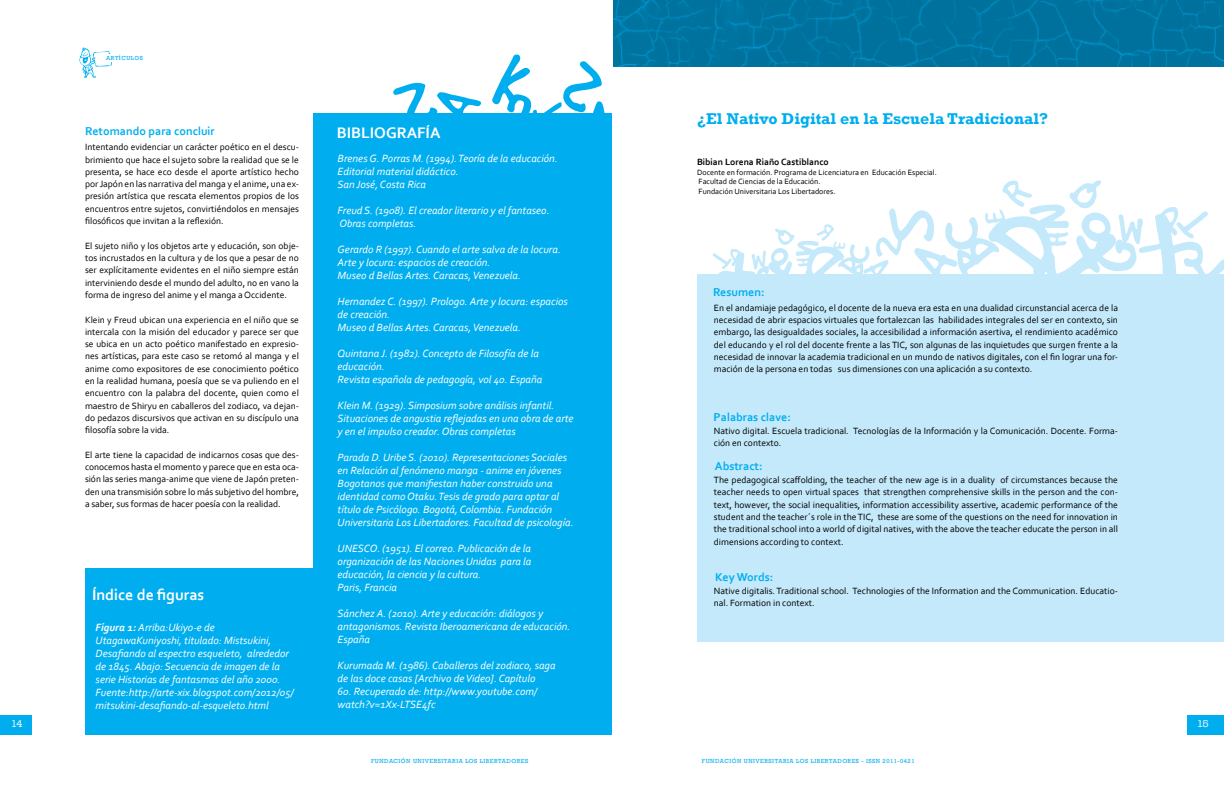
<style>
.page{position:relative;width:1224px;height:792px;background:#fff}
.page>*{position:absolute;margin:0;border:0;box-sizing:border-box;transform-origin:0 0}
.t1{font:700 16px "Rockwell";color:#00aeef}
.t2{font:700 16px "Corbel";color:#fff}
.t3{font:700 12px "Corbel";color:#00aeef}
.t4{font:italic 11px/13px "Corbel";color:#fff}
.t5{font:500 10px "American Typ Itc DEE";color:#fff}
.t6{font:9.5px/12.3px "Corbel";color:#000;text-align:justify}
.t7{font:700 9.5px "Corbel";color:#000}
.t8{font:8px/9.5px "Corbel";color:#000}
.t9{font:6px "Rockwell";letter-spacing:.08em;color:#00aeef}
.s1{font-weight:700}
</style>
<div class="page">
<svg style="left:712px;top:180px;width:512px;height:94px"></svg>
<div style="left:1187px;top:716px;width:37px;height:19px;background:#00aeef"></div>
<div style="left:697px;top:274px;width:527px;height:368px;background:#c4e9fb"></div>
<svg style="left:80px;top:48px;width:32px;height:30px"></svg>
<div style="left:102px;top:54px;width:13px;height:8px;background:#fff"></div>
<div style="left:0;top:716px;width:32px;height:19px;background:#00aeef"></div>
<svg style="left:329px;top:54px;width:282px;height:60px"></svg>
<div style="left:313px;top:114px;width:299px;height:621px;background:#00aeef"></div>
<div style="left:86px;top:568px;width:243px;height:167px;background:#00aeef"></div>
<img style="left:614px;top:0;width:610px;height:66px">
<p class="t5" style="left:11px;top:718px;width:13px">14</p>
<p class="t9" style="left:106px;top:54px;width:38px">ARTÍCULOS</p>
<p class="t3" style="left:85px;top:123px;width:131px">Retomando para concluir</p>
<p class="t6" style="left:85px;top:141px;width:215px">Intentando evidenciar un carácter poético en el descu&shy;brimiento que hace el sujeto sobre la realidad que se le presenta, se hace eco desde el aporte artístico hecho por Japón en las narrativa del manga y el anime, una ex&shy;presión artística que rescata elementos propios de los encuentros entre sujetos, convirtiéndolos en mensajes filosóficos que invitan a la reflexión.</p>
<p class="t6" style="left:85px;top:239px;width:215px">El sujeto niño y los objetos arte y educación, son obje&shy;tos incrustados en la cultura y de los que a pesar de no ser explícitamente evidentes en el niño siempre están interviniendo desde el mundo del adulto, no en vano la forma de ingreso del anime y el manga a Occidente.</p>
<p class="t6" style="left:85px;top:313px;width:215px">Klein y Freud ubican una experiencia en el niño que se intercala con la misión del educador y parece ser que se ubica en un acto poético manifestado en expresio&shy;nes artísticas, para este caso se retomó al manga y el anime como expositores de ese conocimiento poético en la realidad humana, poesía que se va puliendo en el encuentro con la palabra del docente, quien como el maestro de Shiryu en caballeros del zodiaco, va dejan&shy;do pedazos discursivos que activan en su discípulo una filosofía sobre la vida.</p>
<p class="t6" style="left:85px;top:448px;width:215px">El arte tiene la capacidad de indicarnos cosas que des&shy;conocemos hasta el momento y parece que en esta oca&shy;sión las series manga-anime que viene de Japón preten&shy;den una transmisión sobre lo más subjetivo del hombre, a saber, sus formas de hacer poesía con la realidad.</p>
<h1 class="t2" style="left:92px;top:585px;width:114px">Índice de figuras</h1>
<p class="t4" style="left:96px;top:620px;width:200px"><span class="s1">Figura 1:</span> Arriba:Ukiyo-e de UtagawaKuniyoshi, titulado: Mistsukini, Desafiando al espectro esqueleto, alrededor de 1845. Abajo: Secuencia de imagen de la serie Historias de fantasmas del año 2000.<br>Fuente:http://arte-xix.blogspot.com/2012/05/ mitsukini-desafiando-al-esqueleto.html</p>
<h1 class="t2" style="left:337px;top:123px;width:105px">BIBLIOGRAFÍA</h1>
<p class="t4" style="left:338px;top:152px;width:222px">Brenes G. Porras M. (1994). Teoría de la educación.<br>Editorial material didáctico.<br>San José, Costa Rica</p>
<p class="t4" style="left:338px;top:204px;width:214px">Freud S. (1908). El creador literario y el fantaseo.<br>Obras completas.</p>
<p class="t4" style="left:338px;top:243px;width:225px">Gerardo R (1997). Cuando el arte salva de la locura.<br>Arte y locura: espacios de creación.<br>Museo d Bellas Artes. Caracas, Venezuela.</p>
<p class="t4" style="left:338px;top:295px;width:232px">Hernandez C. (1997). Prologo. Arte y locura: espacios de creación.<br>Museo d Bellas Artes. Caracas, Venezuela.</p>
<p class="t4" style="left:338px;top:347px;width:206px">Quintana J. (1982). Concepto de Filosofía de la educación.<br>Revista española de pedagogía, vol 40. España</p>
<p class="t4" style="left:338px;top:399px;width:238px">Klein M. (1929). Simposium sobre análisis infantil.<br>Situaciones de angustia reflejadas en una obra de arte y en el impulso creador. Obras completas</p>
<p class="t4" style="left:338px;top:451px;width:238px">Parada D. Uribe S. (2010). Representaciones Sociales en Relación al fenómeno manga - anime en jóvenes Bogotanos que manifiestan haber construido una identidad como Otaku. Tesis de grado para optar al título de Psicólogo. Bogotá, Colombia. Fundación Universitaria Los Libertadores. Facultad de psicología.</p>
<p class="t4" style="left:338px;top:542px;width:195px">UNESCO. (1951). El correo. Publicación de la organización de las Naciones Unidas para la educación, la ciencia y la cultura.<br>Paris, Francia</p>
<p class="t4" style="left:338px;top:607px;width:234px">Sánchez A. (2010). Arte y educación: diálogos y antagonismos. Revista Iberoamericana de educación.<br>España</p>
<p class="t4" style="left:338px;top:659px;width:220px">Kurumada M. (1986). Caballeros del zodiaco, saga de las doce casas [Archivo de Video]. Capítulo</p>
<p class="t4" style="left:338px;top:685px;width:201px">60. Recuperado de: http://www.youtube.com/ watch?v=1Xx-LTSE4fc</p>
<p class="t9" style="left:371px;top:757px;width:159px">FUNDACIÓN UNIVERSITARIA LOS LIBERTADORES</p>
<h1 class="t1" style="left:697px;top:109px;width:352px">¿El Nativo Digital en la Escuela Tradicional?</h1>
<p class="t7" style="left:697px;top:156px;width:133px">Bibian Lorena Riaño Castiblanco</p>
<p class="t8" style="left:697px;top:167px;width:241px">Docente en formación. Programa de Licenciatura en Educación Especial.<br>Facultad de Ciencias de la Educación.<br>Fundación Universitaria Los Libertadores.</p>
<p class="t3" style="left:713px;top:285px;width:53px">Resumen:</p>
<p class="t6" style="left:714px;top:301px;width:406px">En el andamiaje pedagógico, el docente de la nueva era esta en una dualidad circunstancial acerca de la necesidad de abrir espacios virtuales que fortalezcan las habilidades integrales del ser en contexto, sin embargo, las desigualdades sociales, la accesibilidad a información asertiva, el rendimiento académico del educando y el rol del docente frente a las TIC, son algunas de las inquietudes que surgen frente a la necesidad de innovar la academia tradicional en un mundo de nativos digitales, con el fin lograr una for&shy;mación de la persona en todas sus dimensiones con una aplicación a su contexto.</p>
<p class="t3" style="left:714px;top:409px;width:79px">Palabras clave:</p>
<p class="t6" style="left:714px;top:424px;width:406px">Nativo digital. Escuela tradicional. Tecnologías de la Información y la Comunicación. Docente. Forma&shy;ción en contexto.</p>
<p class="t6" style="left:714px;top:474px;width:406px">The pedagogical scaffolding, the teacher of the new age is in a duality of circumstances because the teacher needs to open virtual spaces that strengthen comprehensive skills in the person and the con&shy;text, however, the social inequalities, information accessibility assertive, academic performance of the student and the teacher´s role in the TIC, these are some of the questions on the need for innovation in the traditional school into a world of digital natives, with the above the teacher educate the person in all dimensions according to context.</p>
<p class="t3" style="left:715px;top:459px;width:49px">Abstract:</p>
<p class="t3" style="left:715px;top:569px;width:60px">Key Words:</p>
<p class="t6" style="left:714px;top:584px;width:406px">Native digitalis. Traditional school. Technologies of the Information and the Communication. Educatio&shy;nal. Formation in context.</p>
<p class="t9" style="left:702px;top:757px;width:214px">FUNDACIÓN UNIVERSITARIA LOS LIBERTADORES - ISSN 2011-0421</p>
<p class="t5" style="left:1197px;top:718px;width:13px">15</p>
</div>
